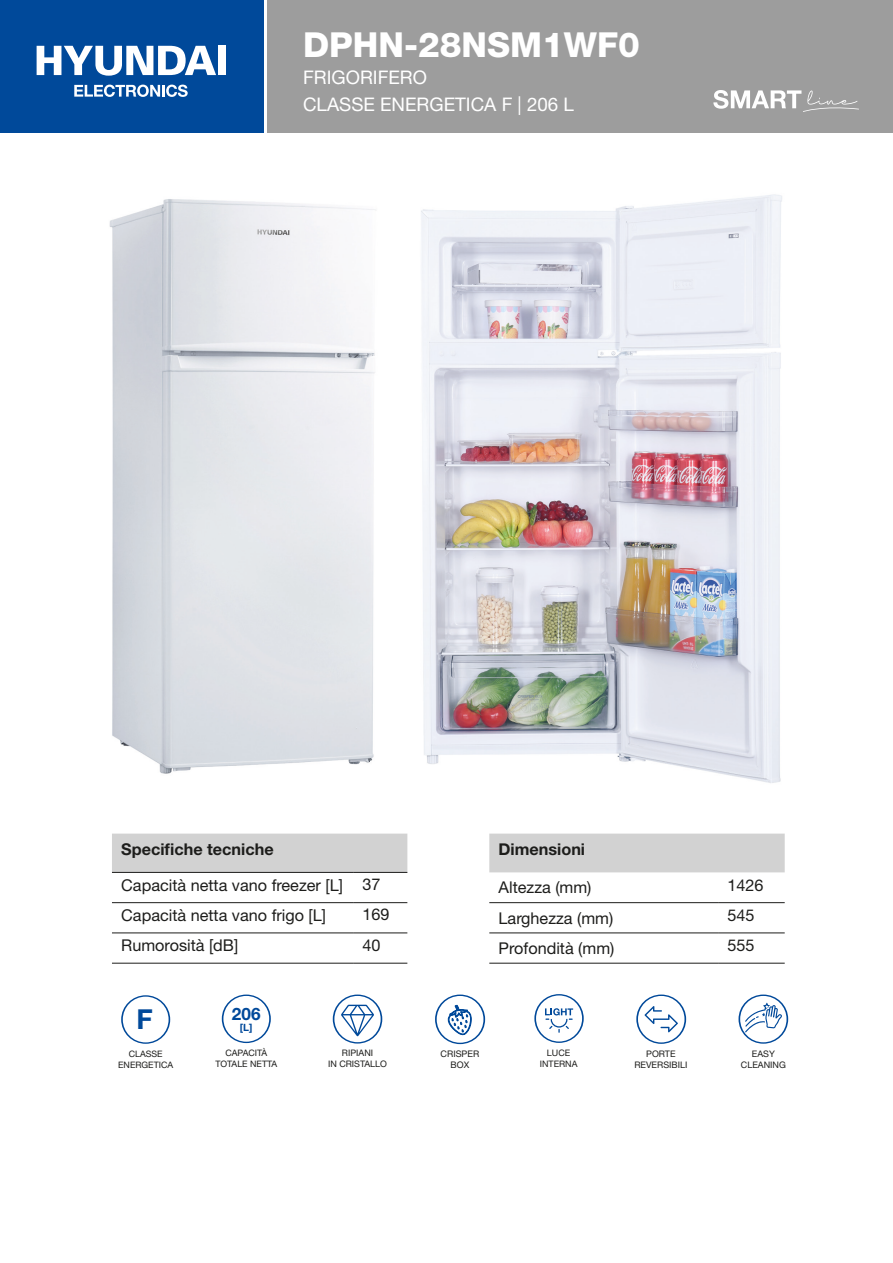
<style>
.page{position:relative;width:893px;height:1263px;background:#fff}
.page>*{position:absolute;margin:0;border:0;box-sizing:border-box;transform-origin:0 0}
.t1{font:800 34.5px "Helvetica Neue LT Std";color:#fff}
.t2{font:700 27.6px "Helvetica Neue LT Std";color:#00499a}
.t3{font:18.75px "Helvetica Neue LT Std";color:#fff}
.t4{font:700 17.1px "Helvetica Neue LT Std";color:#00499a}
.t5{font:16.2px "Helvetica Neue LT Std";color:#1d1d1b}
.t6{font:700 16.2px "Helvetica Neue LT Std";color:#1d1d1b}
.t7{font:700 10.05px "Helvetica Neue LT Std";color:#00499a}
.t8{font:9px "Helvetica Neue LT Std";color:#1d1d1b}
.t9{font:8.85px "Helvetica Neue LT Std";color:#1d1d1b}
</style>
<div class="page">
<div style="left:267px;top:0;width:626px;height:132px;background:#9d9d9d"></div>
<div style="left:0;top:0;width:264px;height:133px;background:#00499a"></div>
<svg style="left:74px;top:85px;width:114px;height:12px"></svg>
<svg style="left:37px;top:46px;width:179px;height:30px"></svg>
<div style="left:218px;top:46px;width:8px;height:29px;background:#fff"></div>
<div style="left:489px;top:833px;width:296px;height:39px;background:#d2d2d2"></div>
<hr style="left:489px;top:963px;width:229px;height:1px;background:#1d1d1b">
<hr style="left:489px;top:902px;width:229px;height:1px;background:#1d1d1b">
<hr style="left:489px;top:933px;width:229px;height:1px;background:#1d1d1b">
<hr style="left:718px;top:902px;width:67px;height:1px;background:#1d1d1b">
<hr style="left:718px;top:933px;width:67px;height:1px;background:#1d1d1b">
<hr style="left:718px;top:963px;width:67px;height:1px;background:#1d1d1b">
<div style="left:112px;top:833px;width:295px;height:39px;background:#d2d2d2"></div>
<hr style="left:353px;top:963px;width:54px;height:1px;background:#1d1d1b">
<hr style="left:353px;top:872px;width:54px;height:1px;background:#1d1d1b">
<hr style="left:353px;top:902px;width:54px;height:1px;background:#1d1d1b">
<hr style="left:353px;top:933px;width:54px;height:1px;background:#1d1d1b">
<hr style="left:112px;top:872px;width:241px;height:1px;background:#1d1d1b">
<hr style="left:112px;top:902px;width:241px;height:1px;background:#1d1d1b">
<hr style="left:112px;top:933px;width:241px;height:1px;background:#1d1d1b">
<hr style="left:112px;top:963px;width:241px;height:1px;background:#1d1d1b">
<img style="left:109px;top:199px;width:267px;height:575px">
<img style="left:421px;top:194px;width:361px;height:589px">
<svg style="left:333px;top:994px;width:49px;height:49px"></svg>
<svg style="left:222px;top:994px;width:49px;height:49px"></svg>
<svg style="left:738px;top:994px;width:50px;height:50px"></svg>
<svg style="left:636px;top:994px;width:50px;height:50px"></svg>
<svg style="left:435px;top:994px;width:50px;height:50px"></svg>
<svg style="left:534px;top:994px;width:50px;height:49px"></svg>
<svg style="left:713px;top:90px;width:146px;height:22px"></svg>
<svg style="left:121px;top:995px;width:49px;height:49px"></svg>
<p class="t1" style="left:303px;top:24px;width:338px">DPHN-28NSM1WF0</p>
<p class="t3" style="left:303px;top:66px;width:125px">FRIGORIFERO</p>
<p class="t3" style="left:303px;top:93px;width:272px">CLASSE ENERGETICA F | 206 L</p>
<p class="t6" style="left:121px;top:839px;width:154px">Specifiche tecniche</p>
<p class="t5" style="left:121px;top:875px;width:223px">Capacità netta vano freezer [L]</p>
<p class="t5" style="left:362px;top:875px;width:20px">37</p>
<p class="t5" style="left:121px;top:905px;width:206px">Capacità netta vano frigo [L]</p>
<p class="t5" style="left:362px;top:905px;width:29px">169</p>
<p class="t5" style="left:121px;top:936px;width:119px">Rumorosità [dB]</p>
<p class="t5" style="left:362px;top:935px;width:20px">40</p>
<p class="t2" style="left:136px;top:1002px;width:18px">F</p>
<p class="t9" style="left:129px;top:1048px;width:36px">CLASSE</p>
<p class="t9" style="left:118px;top:1059px;width:57px">ENERGETICA</p>
<p class="t4" style="left:232px;top:1004px;width:30px">206</p>
<p class="t7" style="left:240px;top:1021px;width:14px">[L]</p>
<p class="t9" style="left:225px;top:1048px;width:43px">CAPACITÀ</p>
<p class="t9" style="left:215px;top:1058px;width:63px">TOTALE NETTA</p>
<p class="t8" style="left:342px;top:1048px;width:33px">RIPIANI</p>
<p class="t8" style="left:328px;top:1058px;width:60px">IN CRISTALLO</p>
<p class="t6" style="left:499px;top:839px;width:88px">Dimensioni</p>
<p class="t5" style="left:499px;top:878px;width:94px">Altezza (mm)</p>
<p class="t5" style="left:727px;top:875px;width:38px">1426</p>
<p class="t5" style="left:499px;top:908px;width:116px">Larghezza (mm)</p>
<p class="t5" style="left:727px;top:905px;width:29px">545</p>
<p class="t5" style="left:499px;top:938px;width:117px">Profondità (mm)</p>
<p class="t5" style="left:727px;top:936px;width:29px">555</p>
<p class="t8" style="left:441px;top:1048px;width:40px">CRISPER</p>
<p class="t8" style="left:451px;top:1059px;width:20px">BOX</p>
<p class="t8" style="left:547px;top:1047px;width:25px">LUCE</p>
<p class="t8" style="left:540px;top:1058px;width:39px">INTERNA</p>
<p class="t8" style="left:646px;top:1048px;width:31px">PORTE</p>
<p class="t8" style="left:634px;top:1059px;width:54px">REVERSIBILI</p>
<p class="t8" style="left:752px;top:1048px;width:24px">EASY</p>
<p class="t8" style="left:741px;top:1059px;width:46px">CLEANING</p>
</div>
